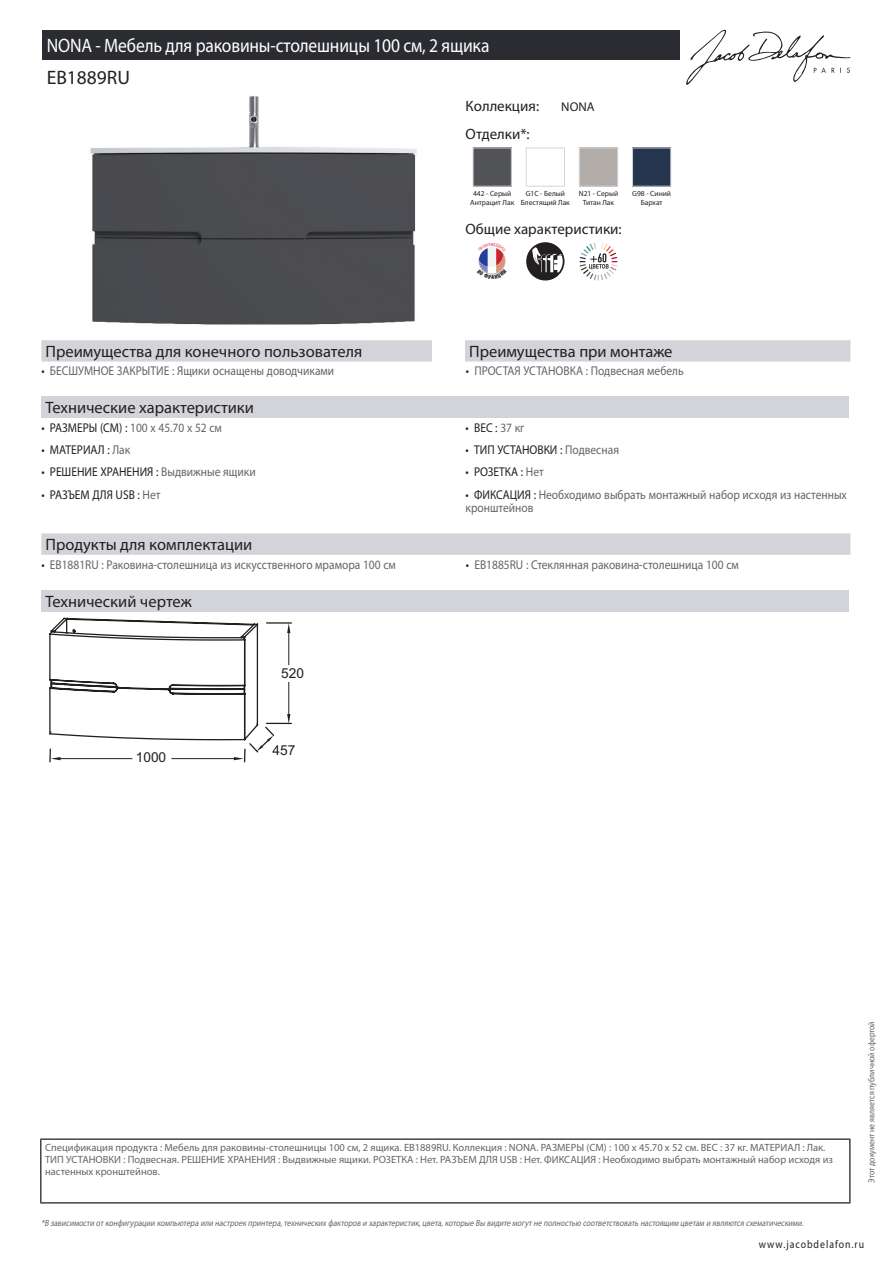
<style>
.page{position:relative;width:893px;height:1263px;background:#fff}
.page>*{position:absolute;margin:0;border:0;box-sizing:border-box;transform-origin:0 0}
.t1{font:19.5px "Myriad Pro";letter-spacing:-.01em;color:#fff;scale:.9 1}
.t2{font:19.5px "Myriad Pro";color:#231f20}
.t3{font:16.5px "Myriad Pro";color:#231f20}
.t4{font:15px "Myriad Pro";color:#231f20}
.t5{font:13.65px "Arial";color:#231f20}
.t6{font:12.75px/13.5px "Myriad Pro";color:#626568;scale:.9 1}
.t7{font:12.75px "Myriad Pro";color:#231f20;scale:.9 1}
.t8{font:12.75px "Myriad Pro";color:#231f20}
.t9{font:11.25px "Myriad Pro";letter-spacing:.1em;color:#231f20;scale:.87 1}
.t10{font:10.5px/12px "Myriad Pro";color:#626568}
.t11{font:italic 9px "Myriad Pro";color:#626568;scale:.87 1}
.t12{font:9px "Myriad Pro";color:#626568;scale:.87 1}
.t13{font:7.5px/9px "Myriad Pro";color:#231f20;text-align:center}
.s1{color:#231f20}
.s2{color:#626568}
</style>
<div class="page">
<svg style="left:686px;top:30px;width:164px;height:55px"></svg>
<img style="left:90px;top:96px;width:327px;height:229px">
<img style="left:475px;top:150px;width:35px;height:35px">
<div style="left:473px;top:148px;width:39px;height:39px;border:1px solid #d3d4da"></div>
<div style="left:526px;top:148px;width:39px;height:39px;border:1px solid #d3d4da"></div>
<div style="left:579px;top:148px;width:39px;height:39px;border:1px solid #d3d4da"></div>
<img style="left:634px;top:150px;width:35px;height:35px">
<div style="left:632px;top:148px;width:39px;height:39px;border:1px solid #d3d4da"></div>
<svg style="left:526px;top:242px;width:38px;height:38px"></svg>
<svg style="left:580px;top:242px;width:37px;height:38px"></svg>
<div style="left:41px;top:340px;width:809px;height:22px;background:#d3d4da"></div>
<div style="left:432px;top:340px;width:33px;height:22px;background:#fff"></div>
<div style="left:41px;top:397px;width:808px;height:21px;background:#d3d4da"></div>
<div style="left:41px;top:533px;width:809px;height:22px;background:#d3d4da"></div>
<div style="left:41px;top:590px;width:808px;height:21px;background:#d3d4da"></div>
<svg style="left:49px;top:617px;width:243px;height:146px"></svg>
<div style="left:43px;top:30px;width:637px;height:30px;background:#2a2c32"></div>
<hr style="left:40px;top:1138px;width:810px;height:2px;background:#040503">
<hr style="left:40px;top:1140px;width:1px;height:62px;background:#040503">
<hr style="left:849px;top:1140px;width:1px;height:62px;background:#040503">
<hr style="left:40px;top:1202px;width:810px;height:1px;background:#040503">
<svg style="left:478px;top:247px;width:28px;height:28px"></svg>
<h1 class="t1" style="left:47px;top:33px;width:493px">NONA - Мебель для раковины-столешницы 100 см, 2 ящика</h1>
<h1 class="t2" style="left:47px;top:66px;width:85px">EB1889RU</h1>
<h3 class="t4" style="left:466px;top:96px;width:75px">Коллекция:</h3>
<p class="t8" style="left:561px;top:99px;width:35px">NONA</p>
<h3 class="t4" style="left:466px;top:125px;width:66px">Отделки*:</h3>
<p class="t13" style="left:470px;top:189px;width:46px">442 - Серый<br>Антрацит Лак</p>
<p class="t13" style="left:521px;top:189px;width:51px">G1C - Белый<br>Блестящий Лак</p>
<p class="t13" style="left:579px;top:189px;width:41px">N21 - Серый<br>Титан Лак</p>
<p class="t13" style="left:632px;top:189px;width:40px">G98 - Синий<br>Бархат</p>
<h3 class="t4" style="left:466px;top:219px;width:158px">Общие характеристики:</h3>
<h2 class="t3" style="left:46px;top:341px;width:318px">Преимущества для конечного пользователя</h2>
<h2 class="t3" style="left:469px;top:341px;width:205px">Преимущества при монтаже</h2>
<p class="t6" style="left:41px;top:364px;width:327px"><span class="s1">•</span> БЕСШУМНОЕ ЗАКРЫТИЕ : Ящики оснащены доводчиками</p>
<p class="t6" style="left:466px;top:364px;width:244px"><span class="s1">•</span> ПРОСТАЯ УСТАНОВКА : Подвесная мебель</p>
<h2 class="t3" style="left:46px;top:398px;width:210px">Технические характеристики</h2>
<p class="t6" style="left:41px;top:420px;width:202px"><span class="s1">• РАЗМЕРЫ (СМ) :</span> 100 x 45.70 x 52 см</p>
<p class="t7" style="left:466px;top:420px;width:67px">• ВЕС : <span class="s2">37 кг</span></p>
<p class="t7" style="left:41px;top:442px;width:100px">• МАТЕРИАЛ : <span class="s2">Лак</span></p>
<p class="t7" style="left:466px;top:442px;width:172px">• ТИП УСТАНОВКИ : <span class="s2">Подвесная</span></p>
<p class="t7" style="left:41px;top:464px;width:240px">• РЕШЕНИЕ ХРАНЕНИЯ : <span class="s2">Выдвижные ящики</span></p>
<p class="t7" style="left:466px;top:464px;width:88px">• РОЗЕТКА : <span class="s2">Нет</span></p>
<p class="t7" style="left:41px;top:486px;width:134px">• РАЗЪЕМ ДЛЯ USB : <span class="s2">Нет</span></p>
<p class="t6" style="left:466px;top:487px;width:425px"><span class="s1">• ФИКСАЦИЯ :</span> Необходимо выбрать монтажный набор исходя из настенных кронштейнов</p>
<h2 class="t3" style="left:46px;top:535px;width:208px">Продукты для комплектации</h2>
<p class="t6" style="left:41px;top:557px;width:395px"><span class="s1">•</span> EB1881RU : Раковина-столешница из искусственного мрамора 100 см</p>
<p class="t6" style="left:466px;top:557px;width:305px"><span class="s1">•</span> EB1885RU : Стеклянная раковина-столешница 100 см</p>
<h2 class="t3" style="left:46px;top:591px;width:148px">Технический чертеж</h2>
<h3 class="t5" style="left:136px;top:748px;width:32px">1000</h3>
<h3 class="t5" style="left:281px;top:664px;width:24px">520</h3>
<h3 class="t5" style="left:272px;top:741px;width:24px">457</h3>
<p class="t10" style="left:45px;top:1141px;width:789px">Спецификация продукта : Мебель для раковины-столешницы 100 см, 2 ящика. EB1889RU. Коллекция : NONA. РАЗМЕРЫ (СМ) : 100 x 45.70 x 52 см. ВЕС : 37 кг. МАТЕРИАЛ : Лак.<br>ТИП УСТАНОВКИ : Подвесная. РЕШЕНИЕ ХРАНЕНИЯ : Выдвижные ящики. РОЗЕТКА : Нет. РАЗЪЕМ ДЛЯ USB : Нет. ФИКСАЦИЯ : Необходимо выбрать монтажный набор исходя из настенных кронштейнов.</p>
<p class="t11" style="left:41px;top:1217px;width:880px">*В зависимости отконфигурации компьютера или настроек принтера,технических факторов и характеристик,цвета,которые Вы видите могутне полностью соответствовать настоящим цветам и являются схематическими.</p>
<p class="t12" style="left:866px;top:1183px;width:187px;rotate:-90deg">Этот документ не является публичной офертой</p>
<p class="t9" style="left:759px;top:1237px;width:122px">www.jacobdelafon.ru</p>
</div>
